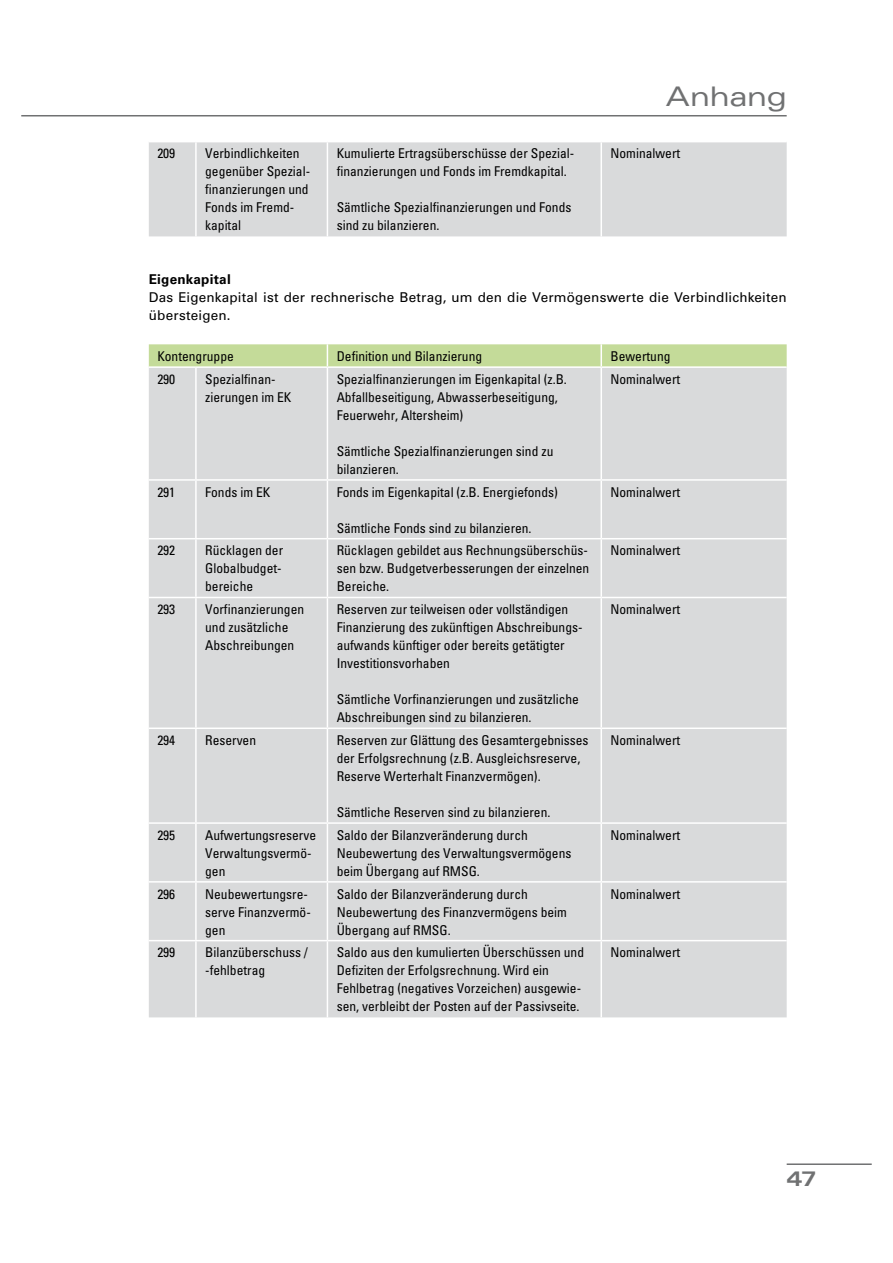
<style>
.page{position:relative;width:893px;height:1263px;background:#fff}
.page>*{position:absolute;margin:0;border:0;box-sizing:border-box;transform-origin:0 0}
.t1{font:expanded 27px "Univers LT";letter-spacing:-.015em;color:#707172}
.t2{font:700 expanded 21px "Univers LT";color:#707172}
.t3{font:condensed 13.5px/18px "Univers LT";color:#000}
.t4{font:13.5px/18px "Univers LT";letter-spacing:.01em;color:#000}
.t5{font:700 13.5px "Univers LT";letter-spacing:.015em;color:#000}
</style>
<div class="page">
<hr style="left:787px;top:1163px;width:85px;height:2px;background:#707172">
<div style="left:149px;top:142px;width:638px;height:94px;background:#d9dadb"></div>
<hr style="left:195px;top:142px;width:2px;height:94px;background:#fff">
<hr style="left:327px;top:142px;width:1px;height:94px;background:#fff">
<hr style="left:600px;top:142px;width:2px;height:94px;background:#fff">
<div style="left:149px;top:368px;width:638px;height:649px;background:#d9dadb"></div>
<div style="left:149px;top:344px;width:638px;height:22px;background:#c4db99"></div>
<hr style="left:600px;top:344px;width:2px;height:22px;background:#fff">
<hr style="left:195px;top:368px;width:2px;height:111px;background:#fff">
<hr style="left:327px;top:368px;width:1px;height:111px;background:#fff">
<hr style="left:600px;top:368px;width:2px;height:111px;background:#fff">
<hr style="left:149px;top:479px;width:47px;height:2px;background:#fff">
<hr style="left:196px;top:479px;width:131px;height:2px;background:#fff">
<hr style="left:195px;top:481px;width:2px;height:57px;background:#fff">
<hr style="left:327px;top:479px;width:274px;height:2px;background:#fff">
<hr style="left:327px;top:481px;width:1px;height:57px;background:#fff">
<hr style="left:601px;top:479px;width:186px;height:2px;background:#fff">
<hr style="left:600px;top:481px;width:2px;height:57px;background:#fff">
<hr style="left:149px;top:538px;width:47px;height:1px;background:#fff">
<hr style="left:196px;top:538px;width:131px;height:1px;background:#fff">
<hr style="left:195px;top:539px;width:2px;height:58px;background:#fff">
<hr style="left:327px;top:538px;width:274px;height:1px;background:#fff">
<hr style="left:327px;top:539px;width:1px;height:58px;background:#fff">
<hr style="left:601px;top:538px;width:186px;height:1px;background:#fff">
<hr style="left:600px;top:539px;width:2px;height:58px;background:#fff">
<hr style="left:149px;top:597px;width:47px;height:1px;background:#fff">
<hr style="left:196px;top:597px;width:131px;height:1px;background:#fff">
<hr style="left:195px;top:598px;width:2px;height:129px;background:#fff">
<hr style="left:327px;top:597px;width:274px;height:1px;background:#fff">
<hr style="left:327px;top:598px;width:1px;height:129px;background:#fff">
<hr style="left:601px;top:597px;width:186px;height:1px;background:#fff">
<hr style="left:600px;top:598px;width:2px;height:129px;background:#fff">
<hr style="left:149px;top:727px;width:47px;height:2px;background:#fff">
<hr style="left:196px;top:727px;width:131px;height:2px;background:#fff">
<hr style="left:195px;top:729px;width:2px;height:93px;background:#fff">
<hr style="left:327px;top:727px;width:274px;height:2px;background:#fff">
<hr style="left:327px;top:729px;width:1px;height:93px;background:#fff">
<hr style="left:601px;top:727px;width:186px;height:2px;background:#fff">
<hr style="left:600px;top:729px;width:2px;height:93px;background:#fff">
<hr style="left:149px;top:822px;width:47px;height:2px;background:#fff">
<hr style="left:196px;top:822px;width:131px;height:2px;background:#fff">
<hr style="left:195px;top:824px;width:2px;height:57px;background:#fff">
<hr style="left:327px;top:822px;width:274px;height:2px;background:#fff">
<hr style="left:327px;top:824px;width:1px;height:57px;background:#fff">
<hr style="left:601px;top:822px;width:186px;height:2px;background:#fff">
<hr style="left:600px;top:824px;width:2px;height:57px;background:#fff">
<hr style="left:149px;top:881px;width:47px;height:1px;background:#fff">
<hr style="left:196px;top:881px;width:131px;height:1px;background:#fff">
<hr style="left:195px;top:882px;width:2px;height:58px;background:#fff">
<hr style="left:327px;top:881px;width:274px;height:1px;background:#fff">
<hr style="left:327px;top:882px;width:1px;height:58px;background:#fff">
<hr style="left:601px;top:881px;width:186px;height:1px;background:#fff">
<hr style="left:600px;top:882px;width:2px;height:58px;background:#fff">
<hr style="left:149px;top:940px;width:47px;height:1px;background:#fff">
<hr style="left:196px;top:940px;width:131px;height:1px;background:#fff">
<hr style="left:195px;top:941px;width:2px;height:76px;background:#fff">
<hr style="left:327px;top:940px;width:274px;height:1px;background:#fff">
<hr style="left:327px;top:941px;width:1px;height:76px;background:#fff">
<hr style="left:601px;top:940px;width:186px;height:1px;background:#fff">
<hr style="left:600px;top:941px;width:2px;height:76px;background:#fff">
<hr style="left:21px;top:115px;width:766px;height:1px;background:#707172">
<p class="t3" style="left:157px;top:144px;width:19px">209</p>
<p class="t3" style="left:205px;top:144px;width:106px">Verbindlichkeiten gegenüber Spezial&shy;finanzierungen und<br>Fonds im Fremd&shy;kapital</p>
<p class="t3" style="left:337px;top:144px;width:239px">Kumulierte Ertragsüberschüsse der Spezial&shy;finanzierungen und Fonds im Fremdkapital.</p>
<p class="t3" style="left:337px;top:198px;width:236px">Sämtliche Spezialfinanzierungen und Fonds sind zu bilanzieren.</p>
<h1 class="t1" style="left:666px;top:81px;width:122px">Anhang</h1>
<p class="t3" style="left:610px;top:144px;width:71px">Nominalwert</p>
<p class="t5" style="left:149px;top:272px;width:83px">Eigenkapital</p>
<p class="t4" style="left:149px;top:289px;width:639px">Das Eigenkapital ist der rechnerische Betrag, um den die Vermögenswerte die Verbindlichkeiten übersteigen.</p>
<p class="t3" style="left:157px;top:347px;width:78px">Kontengruppe</p>
<p class="t3" style="left:337px;top:347px;width:147px">Definition und Bilanzierung</p>
<p class="t3" style="left:610px;top:347px;width:61px">Bewertung</p>
<p class="t3" style="left:157px;top:370px;width:19px">290</p>
<p class="t3" style="left:205px;top:370px;width:88px">Spezialfinan&shy;zierungen im EK</p>
<p class="t3" style="left:337px;top:370px;width:232px">Spezialfinanzierungen im Eigenkapital (z.B.<br>Abfallbeseitigung, Abwasserbeseitigung,<br>Feuerwehr, Altersheim)</p>
<p class="t3" style="left:337px;top:442px;width:218px">Sämtliche Spezialfinanzierungen sind zu bilanzieren.</p>
<p class="t3" style="left:610px;top:370px;width:71px">Nominalwert</p>
<p class="t3" style="left:157px;top:483px;width:19px">291</p>
<p class="t3" style="left:205px;top:483px;width:67px">Fonds im EK</p>
<p class="t3" style="left:337px;top:483px;width:223px">Fonds im Eigenkapital (z.B. Energiefonds)</p>
<p class="t3" style="left:337px;top:519px;width:196px">Sämtliche Fonds sind zu bilanzieren.</p>
<p class="t3" style="left:610px;top:483px;width:71px">Nominalwert</p>
<p class="t3" style="left:157px;top:541px;width:19px">292</p>
<p class="t3" style="left:205px;top:541px;width:79px;text-align:justify">Rücklagen der Globalbudget&shy;bereiche</p>
<p class="t3" style="left:337px;top:541px;width:254px;text-align:justify">Rücklagen gebildet aus Rechnungsüberschüs&shy;sen bzw. Budgetverbesserungen der einzelnen Bereiche.</p>
<p class="t3" style="left:610px;top:541px;width:71px">Nominalwert</p>
<p class="t3" style="left:157px;top:600px;width:19px">293</p>
<p class="t3" style="left:205px;top:600px;width:100px">Vorfinanzierungen und zusätzliche<br>Abschreibungen</p>
<p class="t3" style="left:337px;top:600px;width:247px">Reserven zur teilweisen oder vollständigen Finanzierung des zukünftigen Abschreibungs&shy;aufwands künftiger oder bereits getätigter Investitionsvorhaben</p>
<p class="t3" style="left:337px;top:690px;width:244px">Sämtliche Vorfinanzierungen und zusätzliche<br>Abschreibungen sind zu bilanzieren.</p>
<p class="t3" style="left:610px;top:600px;width:71px">Nominalwert</p>
<p class="t3" style="left:157px;top:731px;width:19px">294</p>
<p class="t3" style="left:205px;top:731px;width:52px">Reserven</p>
<p class="t3" style="left:337px;top:731px;width:253px">Reserven zur Glättung des Gesamtergebnisses der Erfolgsrechnung (z.B. Ausgleichsreserve,<br>Reserve Werterhalt Finanzvermögen).</p>
<p class="t3" style="left:337px;top:803px;width:215px">Sämtliche Reserven sind zu bilanzieren.</p>
<p class="t3" style="left:610px;top:731px;width:71px">Nominalwert</p>
<p class="t3" style="left:157px;top:826px;width:19px">295</p>
<p class="t3" style="left:205px;top:826px;width:112px">Aufwertungsreserve<br>Verwaltungsvermö&shy;gen</p>
<p class="t3" style="left:337px;top:826px;width:236px">Saldo der Bilanzveränderung durch<br>Neubewertung des Verwaltungsvermögens beim Übergang auf RMSG.</p>
<p class="t3" style="left:610px;top:826px;width:71px">Nominalwert</p>
<p class="t3" style="left:157px;top:884px;width:19px">296</p>
<p class="t3" style="left:205px;top:884px;width:107px">Neubewertungsre&shy;serve Finanzvermö&shy;gen</p>
<p class="t3" style="left:337px;top:884px;width:232px">Saldo der Bilanzveränderung durch<br>Neubewertung des Finanzvermögens beim<br>Übergang auf RMSG.</p>
<p class="t3" style="left:610px;top:884px;width:71px">Nominalwert</p>
<p class="t3" style="left:157px;top:943px;width:19px">299</p>
<p class="t3" style="left:205px;top:943px;width:104px">Bilanzüberschuss / -fehlbetrag</p>
<p class="t3" style="left:337px;top:943px;width:249px">Saldo aus den kumulierten Überschüssen und Defiziten der Erfolgsrechnung. Wird ein Fehlbetrag (negatives Vorzeichen) ausgewie&shy;sen, verbleibt der Posten auf der Passivseite.</p>
<p class="t3" style="left:610px;top:943px;width:71px">Nominalwert</p>
<h2 class="t2" style="left:787px;top:1167px;width:32px">47</h2>
</div>
